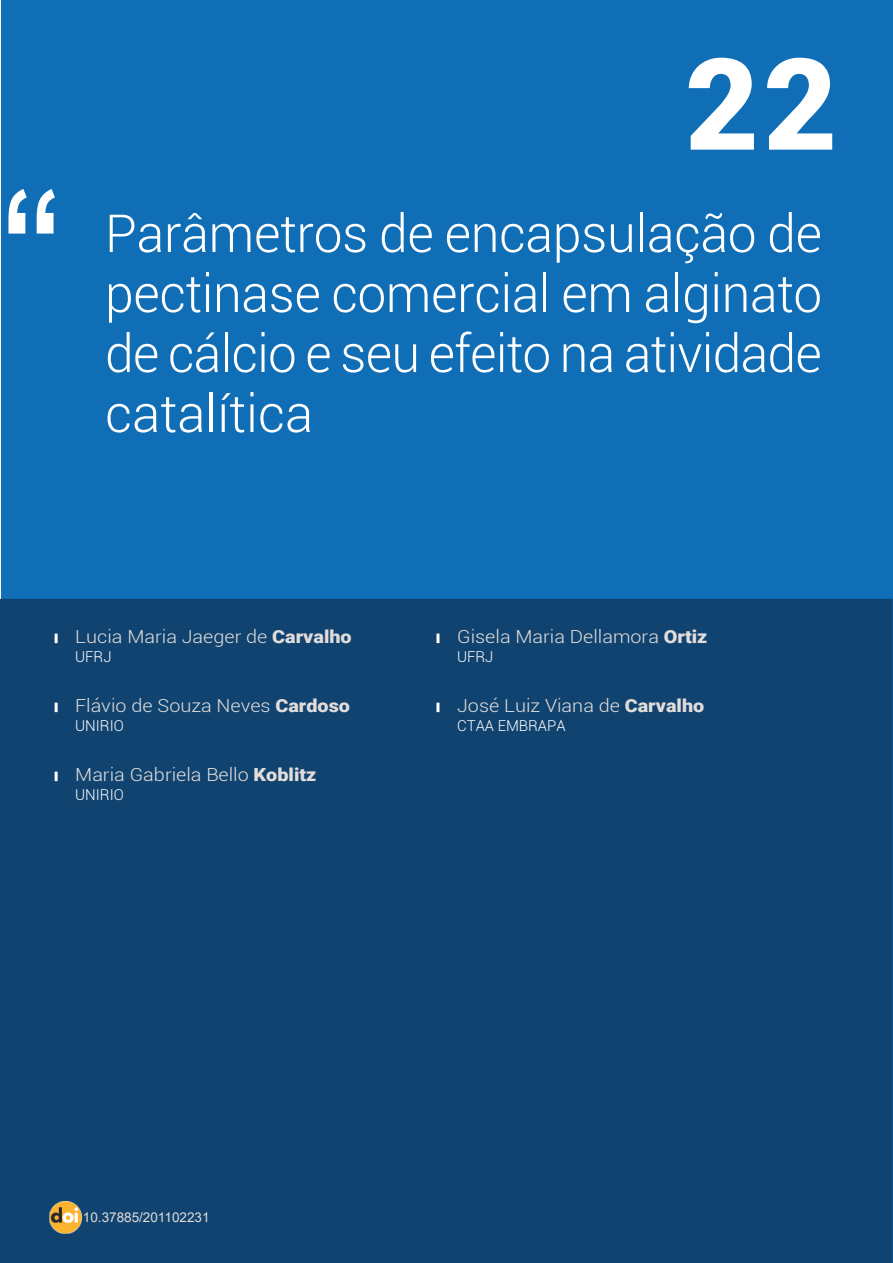
<style>
.page{position:relative;width:893px;height:1263px;background:#fff}
.page>*{position:absolute;margin:0;border:0;box-sizing:border-box;transform-origin:0 0}
.t1{font:700 150px "Arial Narrow";color:#fff}
._01_num_cap{font:900 127.5px "Roboto";color:#fff}
._01_cap_titulo{font:300 52.5px/60px "Roboto";letter-spacing:-.015em;color:#fff;text-align:justify}
._02_autor{font:300 18px "Roboto";color:#e2ddda;scale:1.1 1}
._02_instituicao{font:300 15px "Roboto";color:#fff}
._02_DOI{font:13.5px "Arial";color:#e2ddda}
.s1{font-weight:900}
</style>
<div class="page">
<div style="left:1px;top:0;width:892px;height:1263px;background:#106eb6"></div>
<div style="left:0;top:599px;width:893px;height:664px;background:#104370"></div>
<img style="left:50px;top:1201px;width:32px;height:32px">
<svg style="left:55px;top:634px;width:3px;height:9px"></svg>
<svg style="left:55px;top:703px;width:3px;height:9px"></svg>
<svg style="left:55px;top:772px;width:3px;height:9px"></svg>
<svg style="left:436px;top:634px;width:3px;height:9px"></svg>
<svg style="left:436px;top:703px;width:3px;height:9px"></svg>
<h1 class="t1" style="left:1px;top:130px;width:63px">“</h1>
<p class="_01_num_cap" style="left:685px;top:15px;width:154px">22</p>
<p class="_01_cap_titulo" style="left:105px;top:202px;width:718px">Parâmetros de encapsulação de pectinase comercial em alginato de cálcio e seu efeito na atividade catalítica</p>
<p class="_02_autor" style="left:75px;top:624px;width:253px">Lucia Maria Jaeger de <span class="s1">Carvalho</span></p>
<p class="_02_instituicao" style="left:75px;top:647px;width:38px">UFRJ</p>
<p class="_02_autor" style="left:75px;top:693px;width:251px">Flávio de Souza Neves <span class="s1">Cardoso</span></p>
<p class="_02_instituicao" style="left:75px;top:716px;width:50px">UNIRIO</p>
<p class="_02_autor" style="left:75px;top:762px;width:221px">Maria Gabriela Bello <span class="s1">Koblitz</span></p>
<p class="_02_instituicao" style="left:75px;top:785px;width:50px">UNIRIO</p>
<p class="_02_autor" style="left:457px;top:624px;width:229px">Gisela Maria Dellamora <span class="s1">Ortiz</span></p>
<p class="_02_instituicao" style="left:457px;top:647px;width:38px">UFRJ</p>
<p class="_02_autor" style="left:457px;top:693px;width:226px">José Luiz Viana de <span class="s1">Carvalho</span></p>
<p class="_02_instituicao" style="left:457px;top:716px;width:110px">CTAA EMBRAPA</p>
<p class="_02_DOI" style="left:83px;top:1208px;width:128px">10.37885/201102231</p>
</div>
